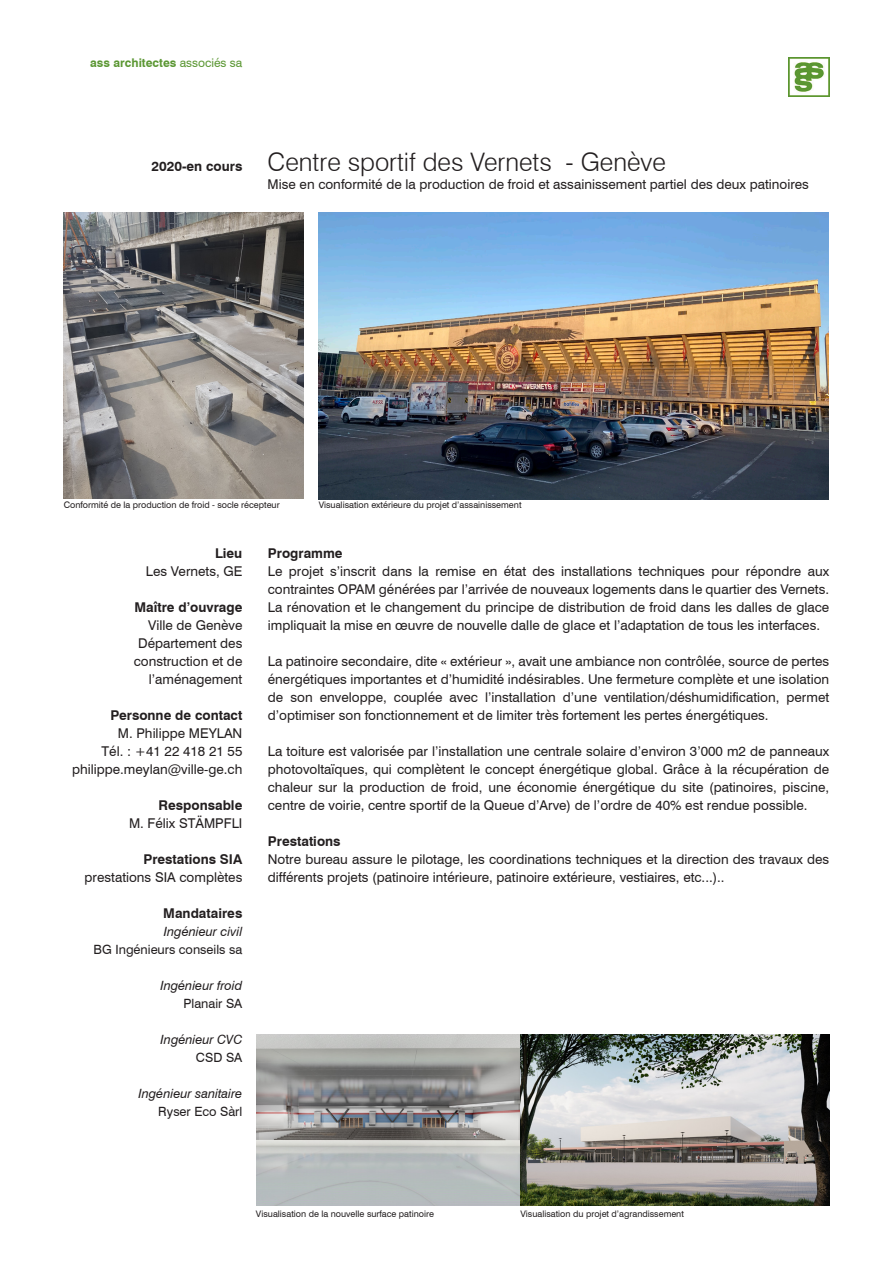
<style>
.page{position:relative;width:893px;height:1263px;background:#fff}
.page>*{position:absolute;margin:0;border:0;box-sizing:border-box;transform-origin:0 0}
.Titre{font:300 25.5px "Swiss 721 BT";color:#231f20}
.Texte_titres{font:13.5px/18px "Swiss 721 BT";color:#231f20;text-align:justify}
.Notices_techniques{font:13.5px/18px "Swiss 721 BT";color:#231f20;text-align:right}
.Texte_standard{font:13.5px/18px "Swiss 721 BT";color:#231f20}
.Titre-2{font:13.5px "Swiss 721 BT";color:#231f20}
.Notices_techniques_t{font:700 13.5px "Swiss 721 BT";color:#231f20}
.Texte_titres-2{font:700 13.5px "Swiss 721 BT";color:#231f20}
.Dates{font:700 13.5px "Swiss 721 BT";color:#231f20}
.Notices_techniques-2{font:700 13.5px "Swiss 721 BT";color:#231f20}
.Notices_techniques-3{font:italic 12.75px "Swiss 721 BT";color:#231f20}
.Notices_techniques-4{font:12.75px "Swiss 721 BT";color:#231f20}
.t1{font:700 12px "Swiss 721 BT";color:#5b9733}
.Légende{font:9px "Swiss 721 BT";color:#231f20}
.s1{font-weight:400}
</style>
<div class="page">
<img style="left:319px;top:213px;width:510px;height:287px">
<img style="left:257px;top:1034px;width:572px;height:172px">
<img style="left:64px;top:213px;width:240px;height:286px">
<img style="left:789px;top:57px;width:40px;height:39px">
<p class="t1" style="left:90px;top:55px;width:154px">ass architectes <span class="s1">associés sa</span></p>
<p class="Dates" style="left:151px;top:158px;width:92px">2020-en cours</p>
<p class="Titre" style="left:268px;top:146px;width:400px">Centre sportif des Vernets - Genève</p>
<p class="Titre-2" style="left:268px;top:176px;width:543px">Mise en conformité de la production de froid et assainissement partiel des deux patinoires</p>
<p class="Légende" style="left:64px;top:500px;width:217px">Conformité de la production de froid - socle récepteur</p>
<p class="Légende" style="left:319px;top:499px;width:204px">Visualisation extérieure du projet d’assainissement</p>
<p class="Notices_techniques_t" style="left:215px;top:545px;width:29px">Lieu</p>
<p class="Notices_techniques" style="left:146px;top:562px;width:98px">Les Vernets, GE</p>
<p class="Notices_techniques_t" style="left:134px;top:599px;width:109px">Maître d’ouvrage</p>
<p class="Notices_techniques" style="left:148px;top:616px;width:96px">Ville de Genève</p>
<p class="Notices_techniques" style="left:138px;top:634px;width:106px">Département des</p>
<p class="Notices_techniques" style="left:134px;top:652px;width:110px">construction et de</p>
<p class="Notices_techniques" style="left:149px;top:670px;width:95px">l’aménagement</p>
<p class="Notices_techniques_t" style="left:110px;top:707px;width:134px">Personne de contact</p>
<p class="Notices_techniques" style="left:72px;top:724px;width:172px">M. Philippe MEYLAN<br>Tél. : +41 22 418 21 55 philippe.meylan@ville-ge.ch</p>
<p class="Notices_techniques_t" style="left:158px;top:797px;width:85px">Responsable</p>
<p class="Notices_techniques" style="left:129px;top:814px;width:115px">M. Félix STÄMPFLI</p>
<p class="Notices_techniques_t" style="left:143px;top:851px;width:100px">Prestations SIA</p>
<p class="Notices_techniques" style="left:85px;top:868px;width:159px">prestations SIA complètes</p>
<p class="Notices_techniques-2" style="left:163px;top:905px;width:81px">Mandataires</p>
<p class="Notices_techniques-3" style="left:164px;top:924px;width:80px">Ingénieur civil</p>
<p class="Notices_techniques-4" style="left:94px;top:942px;width:150px">BG Ingénieurs conseils sa</p>
<p class="Notices_techniques-3" style="left:160px;top:978px;width:83px">Ingénieur froid</p>
<p class="Notices_techniques-4" style="left:183px;top:996px;width:60px">Planair SA</p>
<p class="Notices_techniques-3" style="left:161px;top:1032px;width:83px">Ingénieur CVC</p>
<p class="Notices_techniques-4" style="left:196px;top:1050px;width:48px">CSD SA</p>
<p class="Notices_techniques-3" style="left:138px;top:1086px;width:105px">Ingénieur sanitaire</p>
<p class="Notices_techniques-4" style="left:158px;top:1104px;width:86px">Ryser Eco Sàrl</p>
<p class="Texte_titres-2" style="left:268px;top:545px;width:76px">Programme</p>
<p class="Texte_titres" style="left:268px;top:562px;width:563px">Le projet s’inscrit dans la remise en état des installations techniques pour répondre aux contraintes OPAM générées par l’arrivée de nouveaux logements dans le quartier des Vernets.<br>La rénovation et le changement du principe de distribution de froid dans les dalles de glace impliquait la mise en œuvre de nouvelle dalle de glace et l’adaptation de tous les interfaces.</p>
<p class="Texte_titres" style="left:268px;top:652px;width:563px">La patinoire secondaire, dite « extérieur », avait une ambiance non contrôlée, source de pertes énergétiques importantes et d’humidité indésirables. Une fermeture complète et une isolation de son enveloppe, couplée avec l’installation d’une ventilation/déshumidification, permet d’optimiser son fonctionnement et de limiter très fortement les pertes énergétiques.</p>
<p class="Texte_titres" style="left:268px;top:742px;width:563px">La toiture est valorisée par l’installation une centrale solaire d’environ 3’000 m2 de panneaux photovoltaïques, qui complètent le concept énergétique global. Grâce à la récupération de chaleur sur la production de froid, une économie énergétique du site (patinoires, piscine, centre de voirie, centre sportif de la Queue d’Arve) de l’ordre de 40% est rendue possible.</p>
<p class="Texte_titres-2" style="left:268px;top:833px;width:74px">Prestations</p>
<p class="Texte_standard" style="left:268px;top:850px;width:563px">Notre bureau assure le pilotage, les coordinations techniques et la direction des travaux des différents projets (patinoire intérieure, patinoire extérieure, vestiaires, etc...)..</p>
<p class="Légende" style="left:256px;top:1208px;width:179px">Visualisation de la nouvelle surface patinoire</p>
<p class="Légende" style="left:520px;top:1208px;width:165px">Visualisation du projet d’agrandissement</p>
</div>
